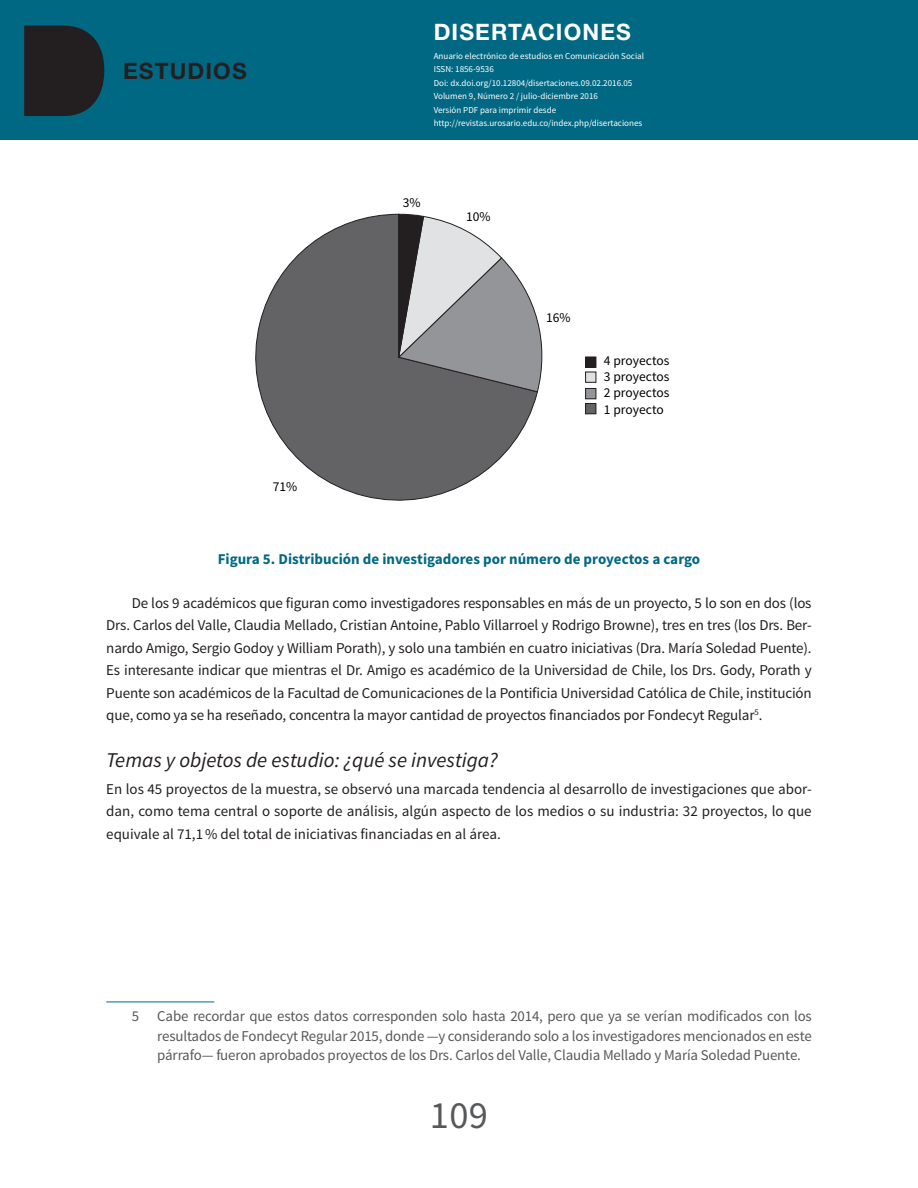
<style>
.page{position:relative;width:918px;height:1188px;background:#fff}
.page>*{position:absolute;margin:0;border:0;box-sizing:border-box;transform-origin:0 0}
.t1{font:38.4px "Source Sans Pro";color:#57585a}
.t2{font:700 22.65px "Helvetica Neue LT Std";letter-spacing:.05em;color:#fff}
.t3{font:700 22.65px "Helvetica Neue LT Std";letter-spacing:.05em;color:#231f20}
.T4{font:italic 21px "Source Sans Pro";color:#231f20}
.p2{font:15px/22.5px "Source Sans Pro";letter-spacing:-.01em;color:#231f20;text-align:justify}
.nota_al_pie{font:15px/19.5px "Source Sans Pro";letter-spacing:-.01em;color:#57585a;text-align:justify}
.p1{font:15px/22.5px "Source Sans Pro";color:#231f20;text-align:justify}
.titulo_figura{font:700 15px "Source Sans Pro";color:#006883}
.t4{font:13.5px/16.2px "Source Sans Pro";color:#000001;text-align:justify}
.t5{font:9px/13.5px "Source Sans Pro";color:#fff}
</style>
<div class="page">
<div style="left:0;top:0;width:918px;height:139px;background:#006883"></div>
<svg style="left:24px;top:26px;width:80px;height:90px;background:#1f2529"></svg>
<svg style="left:255px;top:214px;width:283px;height:287px"></svg>
<svg style="left:398px;top:214px;width:145px;height:179px"></svg>
<div style="left:586px;top:357px;width:10px;height:10px;background:#231f20"></div>
<div style="left:585px;top:357px;width:11px;height:11px;border:1px solid #231f20"></div>
<div style="left:586px;top:372px;width:10px;height:10px;background:#e1e2e4"></div>
<div style="left:585px;top:372px;width:11px;height:11px;border:1px solid #231f20"></div>
<div style="left:586px;top:388px;width:10px;height:11px;background:#939598"></div>
<div style="left:585px;top:388px;width:11px;height:11px;border:1px solid #231f20"></div>
<div style="left:586px;top:403px;width:10px;height:11px;background:#636366"></div>
<div style="left:585px;top:403px;width:11px;height:11px;border:1px solid #231f20"></div>
<hr style="left:106px;top:1002px;width:108px;height:1px;background:#006883">
<h2 class="t3" style="left:123px;top:57px;width:125px">ESTUDIOS</h2>
<p class="t4" style="left:273px;top:478px;width:26px">71%</p>
<h2 class="t2" style="left:434px;top:18px;width:199px">DISERTACIONES</h2>
<p class="t5" style="left:434px;top:49px;width:212px">Anuario electrónico de estudios en Comunicación Social ISSN: 1856-9536<br>Doi: dx.doi.org/10.12804/disertaciones.09.02.2016.05<br>Volumen 9, Número 2 / julio-diciembre 2016<br>Versión PDF para imprimir desde http://revistas.urosario.edu.co/index.php/disertaciones</p>
<p class="t4" style="left:403px;top:194px;width:19px">3%</p>
<p class="t4" style="left:466px;top:209px;width:26px">10%</p>
<p class="t4" style="left:546px;top:310px;width:26px">16%</p>
<p class="t4" style="left:604px;top:353px;width:67px">4 proyectos 3 proyectos 2 proyectos 1 proyecto</p>
<p class="titulo_figura" style="left:218px;top:549px;width:484px">Figura 5. Distribución de investigadores por número de proyectos a cargo</p>
<p class="p2" style="left:106px;top:592px;width:707px;text-indent:26px">De los 9 académicos que figuran como investigadores responsables en más de un proyecto, 5 lo son en dos (los Drs. Carlos del Valle, Claudia Mellado, Cristian Antoine, Pablo Villarroel y Rodrigo Browne), tres en tres (los Drs. Ber&shy;nardo Amigo, Sergio Godoy y William Porath), y solo una también en cuatro iniciativas (Dra. María Soledad Puente).<br>Es interesante indicar que mientras el Dr. Amigo es académico de la Universidad de Chile, los Drs. Gody, Porath y Puente son académicos de la Facultad de Comunicaciones de la Pontificia Universidad Católica de Chile, institución que, como ya se ha reseñado, concentra la mayor cantidad de proyectos financiados por Fondecyt Regular<sup>5</sup>.</p>
<p class="T4" style="left:106px;top:747px;width:393px">Temas y objetos de estudio: ¿qué se investiga?</p>
<p class="p1" style="left:106px;top:778px;width:707px">En los 45 proyectos de la muestra, se observó una marcada tendencia al desarrollo de investigaciones que abor&shy;dan, como tema central o soporte de análisis, algún aspecto de los medios o su industria: 32 proyectos, lo que equivale al 71,1% del total de iniciativas financiadas en al área.</p>
<p class="nota_al_pie" style="left:157px;top:1007px;width:656px;text-indent:-26px">5 Cabe recordar que estos datos corresponden solo hasta 2014, pero que ya se verían modificados con los resultados de Fondecyt Regular 2015, donde —y considerando solo a los investigadores mencionados en este párrafo— fueron aprobados proyectos de los Drs. Carlos del Valle, Claudia Mellado y María Soledad Puente.</p>
<h1 class="t1" style="left:430px;top:1092px;width:60px">109</h1>
</div>
